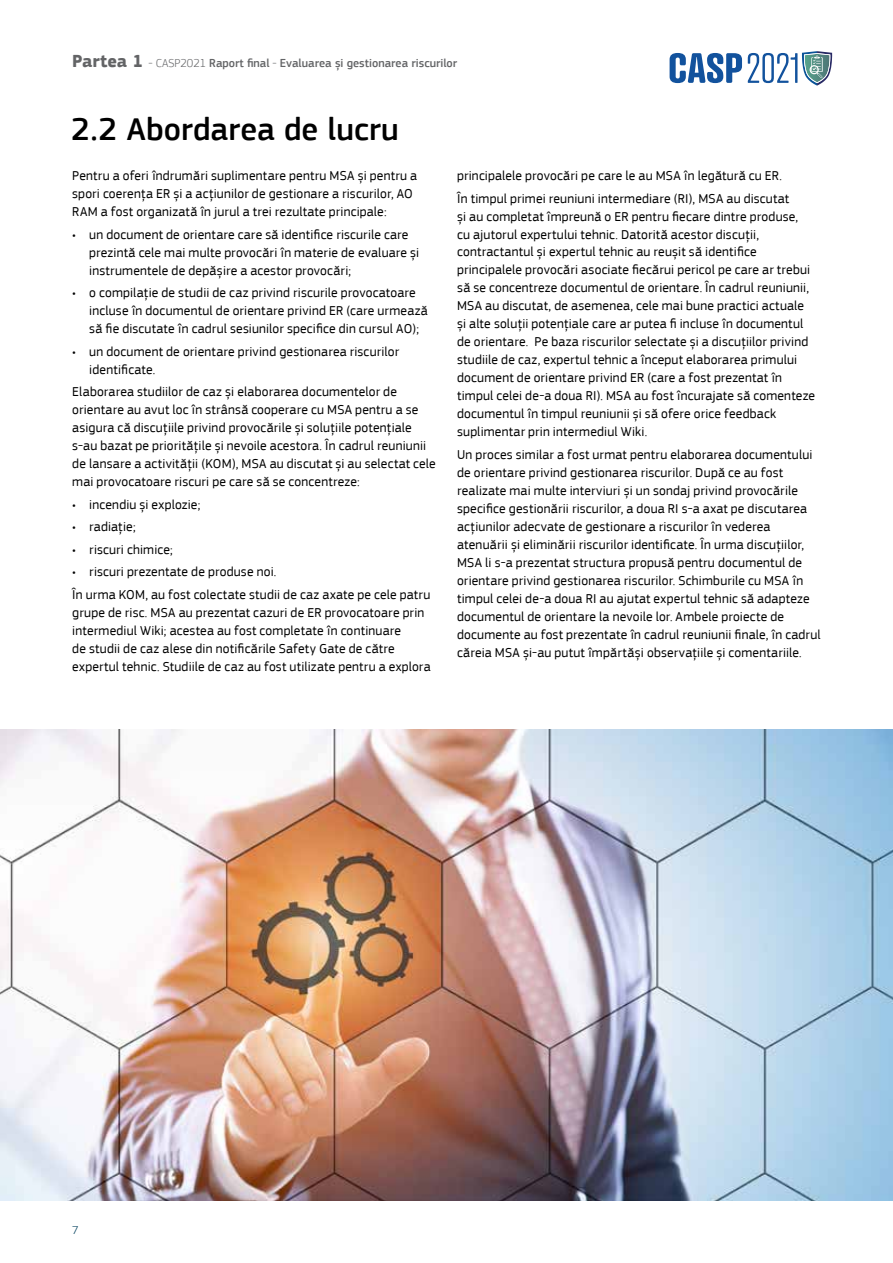
<style>
.page{position:relative;width:893px;height:1263px;background:#fff}
.page>*{position:absolute;margin:0;border:0;box-sizing:border-box;transform-origin:0 0}
.t1{font:500 33px "EC Square Sans Pro";color:#000}
.t2{font:13.5px/18px "EC Square Sans Pro";letter-spacing:.015em;color:#000}
.t3{font:500 12px "EC Square Sans Pro";color:#636466}
.t4{font:300 12px "EC Square Sans Pro";color:#02405d}
.s1{font-weight:700;font-size:18px}
.s2{font-weight:300}
</style>
<div class="page">
<img style="left:0;top:729px;width:893px;height:471px">
<svg style="left:670px;top:53px;width:72px;height:30px"></svg>
<svg style="left:748px;top:51px;width:84px;height:35px"></svg>
<p class="t3" style="left:72px;top:56px;width:386px"><span class="s1">Partea 1</span> <span class="s2">- CASP2021</span> Raport final <span class="s2">-</span> Evaluarea și gestionarea riscurilor</p>
<h1 class="t1" style="left:71px;top:109px;width:329px">2.2 Abordarea de lucru</h1>
<p class="t2" style="left:72px;top:167px;width:346px">Pentru a oferi îndrumări suplimentare pentru MSA și pentru a spori coerența ER și a acțiunilor de gestionare a riscurilor, AO<br>RAM a fost organizată în jurul a trei rezultate principale:</p>
<p class="t2" style="left:89px;top:225px;width:331px;text-indent:-17px">• un document de orientare care să identifice riscurile care prezintă cele mai multe provocări în materie de evaluare și instrumentele de depășire a acestor provocări;</p>
<p class="t2" style="left:89px;top:284px;width:340px;text-indent:-17px">• o compilație de studii de caz privind riscurile provocatoare incluse în documentul de orientare privind ER (care urmează să fie discutate în cadrul sesiunilor specifice din cursul AO);</p>
<p class="t2" style="left:89px;top:342px;width:311px;text-indent:-17px">• un document de orientare privind gestionarea riscurilor identificate.</p>
<p class="t2" style="left:72px;top:383px;width:365px">Elaborarea studiilor de caz și elaborarea documentelor de orientare au avut loc în strânsă cooperare cu MSA pentru a se asigura că discuțiile privind provocările și soluțiile potențiale s-au bazat pe prioritățile și nevoile acestora. În cadrul reuniunii de lansare a activității (KOM), MSA au discutat și au selectat cele mai provocatoare riscuri pe care să se concentreze:</p>
<p class="t2" style="left:72px;top:495px;width:130px">• incendiu și explozie;</p>
<p class="t2" style="left:72px;top:518px;width:65px">• radiație;</p>
<p class="t2" style="left:72px;top:540px;width:102px">• riscuri chimice;</p>
<p class="t2" style="left:72px;top:560px;width:359px;line-height:22.5px">• riscuri prezentate de produse noi.<br>În urma KOM, au fost colectate studii de caz axate pe cele patru</p>
<p class="t2" style="left:72px;top:603px;width:360px">grupe de risc. MSA au prezentat cazuri de ER provocatoare prin intermediul Wiki; acestea au fost completate în continuare<br>de studii de caz alese din notificările Safety Gate de către expertul tehnic. Studiile de caz au fost utilizate pentru a explora</p>
<p class="t2" style="left:457px;top:164px;width:334px;line-height:22.5px">principalele provocări pe care le au MSA în legătură cu ER.<br>În timpul primei reuniuni intermediare (RI), MSA au discutat</p>
<p class="t2" style="left:457px;top:207px;width:360px">și au completat împreună o ER pentru fiecare dintre produse,<br>cu ajutorul expertului tehnic. Datorită acestor discuții, contractantul și expertul tehnic au reușit să identifice principalele provocări asociate fiecărui pericol pe care ar trebui să se concentreze documentul de orientare. În cadrul reuniunii, MSA au discutat, de asemenea, cele mai bune practici actuale și alte soluții potențiale care ar putea fi incluse în documentul de orientare. Pe baza riscurilor selectate și a discuțiilor privind studiile de caz, expertul tehnic a început elaborarea primului document de orientare privind ER (care a fost prezentat în timpul celei de-a doua RI). MSA au fost încurajate să comenteze documentul în timpul reuniunii și să ofere orice feedback suplimentar prin intermediul Wiki.</p>
<p class="t2" style="left:457px;top:446px;width:365px">Un proces similar a fost urmat pentru elaborarea documentului de orientare privind gestionarea riscurilor. După ce au fost realizate mai multe interviuri și un sondaj privind provocările specifice gestionării riscurilor, a doua RI s-a axat pe discutarea acțiunilor adecvate de gestionare a riscurilor în vederea atenuării și eliminării riscurilor identificate. În urma discuțiilor, MSA li s-a prezentat structura propusă pentru documentul de orientare privind gestionarea riscurilor. Schimburile cu MSA în timpul celei de-a doua RI au ajutat expertul tehnic să adapteze documentul de orientare la nevoile lor. Ambele proiecte de documente au fost prezentate în cadrul reuniunii finale, în cadrul căreia MSA și-au putut împărtăși observațiile și comentariile.</p>
<p class="t4" style="left:72px;top:1223px;width:8px">7</p>
</div>
